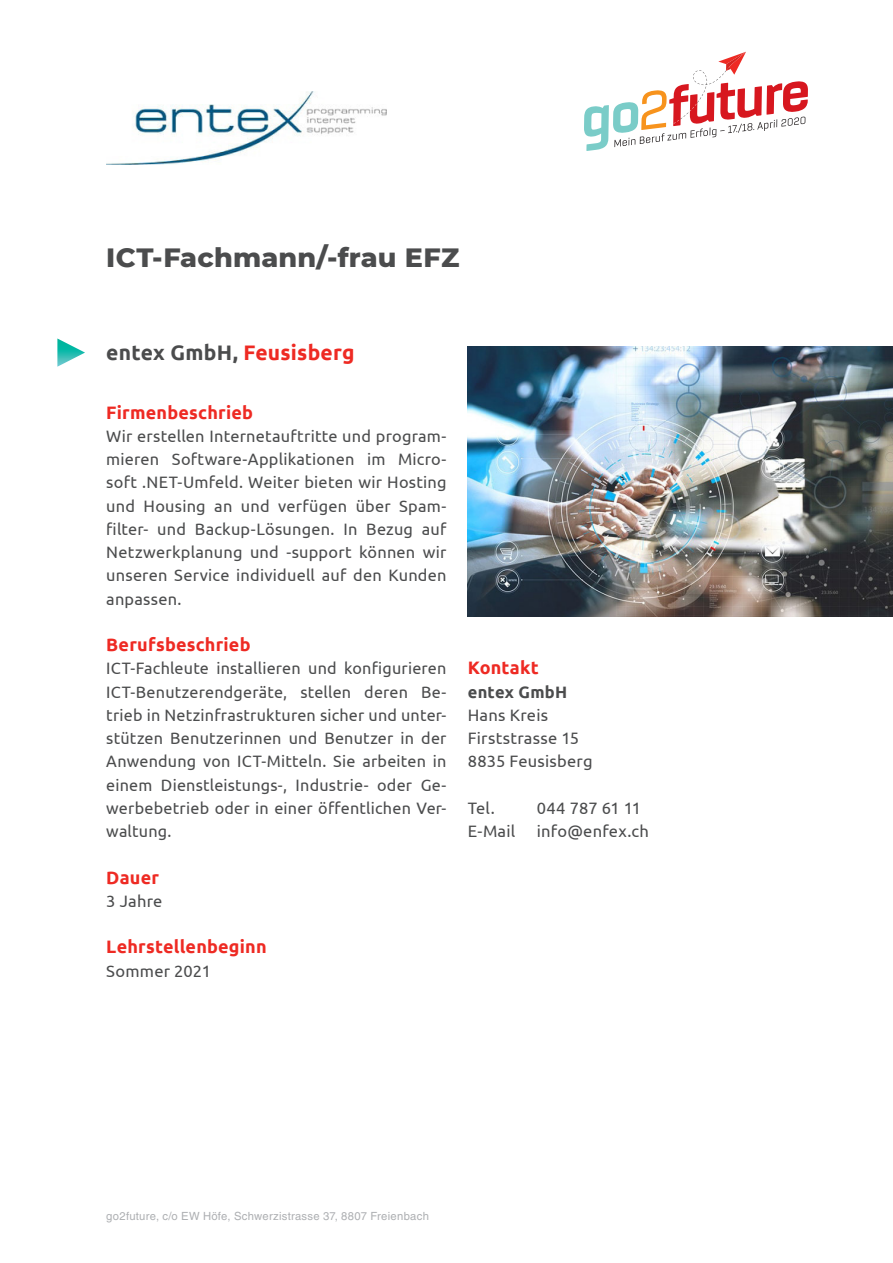
<style>
.page{position:relative;width:893px;height:1263px;background:#fff}
.page>*{position:absolute;margin:0;border:0;box-sizing:border-box;transform-origin:0 0}
.Firmenbezeichnung_gr{font:800 27px "Montserrat";letter-spacing:.005em;color:#4b4c4d}
.Titel_Beruf_grau{font:700 21px "Ubuntu";letter-spacing:.01em;color:#4b4c4d}
.Zwischentitel{font:700 18px "Ubuntu";letter-spacing:.01em;color:#ee2a23}
.Lauftext{font:16.5px/23.2px "Ubuntu";letter-spacing:.01em;color:#4b4c4d;text-align:justify}
.Lauftext-2{font:700 16.5px "Ubuntu";letter-spacing:.015em;color:#4b4c4d}
.t1{font:11.25px "Helvetica LT Std";letter-spacing:.025em;color:#adafb2}
.s1{color:#ee2a23}
</style>
<div class="page">
<img style="left:468px;top:347px;width:425px;height:269px">
<img style="left:106px;top:91px;width:281px;height:73px">
<svg style="left:57px;top:338px;width:28px;height:29px"></svg>
<svg style="left:584px;top:52px;width:224px;height:99px"></svg>
<p class="Firmenbezeichnung_gr" style="left:106px;top:238px;width:355px">ICT-Fachmann/-frau EFZ</p>
<p class="Titel_Beruf_grau" style="left:106px;top:340px;width:250px">entex GmbH, <span class="s1">Feusisberg</span></p>
<p class="Zwischentitel" style="left:106px;top:401px;width:148px">Firmenbeschrieb</p>
<p class="Lauftext" style="left:106px;top:424px;width:342px">Wir erstellen Internetauftritte und program&shy;mieren Software-Applikationen im Micro&shy;soft .NET-Umfeld. Weiter bieten wir Hosting und Housing an und verfügen über Spam&shy;filter- und Backup-Lösungen. In Bezug auf Netzwerkplanung und -support können wir unseren Service individuell auf den Kunden anpassen.</p>
<p class="Zwischentitel" style="left:106px;top:634px;width:146px">Berufsbeschrieb</p>
<p class="Lauftext" style="left:106px;top:656px;width:342px">ICT-Fachleute installieren und konfigurieren ICT-Benutzerendgeräte, stellen deren Be&shy;trieb in Netzinfrastrukturen sicher und unter&shy;stützen Benutzerinnen und Benutzer in der Anwendung von ICT-Mitteln. Sie arbeiten in einem Dienstleistungs-, Industrie- oder Ge&shy;werbebetrieb oder in einer öffentlichen Ver&shy;waltung.</p>
<p class="Zwischentitel" style="left:106px;top:866px;width:54px">Dauer</p>
<p class="Lauftext" style="left:106px;top:889px;width:58px">3 Jahre</p>
<p class="Zwischentitel" style="left:106px;top:936px;width:162px">Lehrstellenbeginn</p>
<p class="Lauftext" style="left:106px;top:958px;width:106px">Sommer 2021</p>
<p class="Zwischentitel" style="left:468px;top:657px;width:72px">Kontakt</p>
<p class="Lauftext-2" style="left:468px;top:682px;width:101px">entex GmbH</p>
<p class="Lauftext" style="left:468px;top:703px;width:82px">Hans Kreis</p>
<p class="Lauftext" style="left:468px;top:726px;width:113px">Firststrasse 15</p>
<p class="Lauftext" style="left:468px;top:749px;width:126px">8835 Feusisberg</p>
<p class="Lauftext" style="left:468px;top:796px;width:28px">Tel.</p>
<p class="Lauftext" style="left:537px;top:796px;width:106px">044 787 61 11</p>
<p class="Lauftext" style="left:468px;top:819px;width:49px">E-Mail</p>
<p class="Lauftext" style="left:537px;top:819px;width:114px">info@enfex.ch</p>
<p class="t1" style="left:106px;top:1210px;width:324px">go2future, c/o EW Höfe, Schwerzistrasse 37, 8807 Freienbach</p>
</div>
